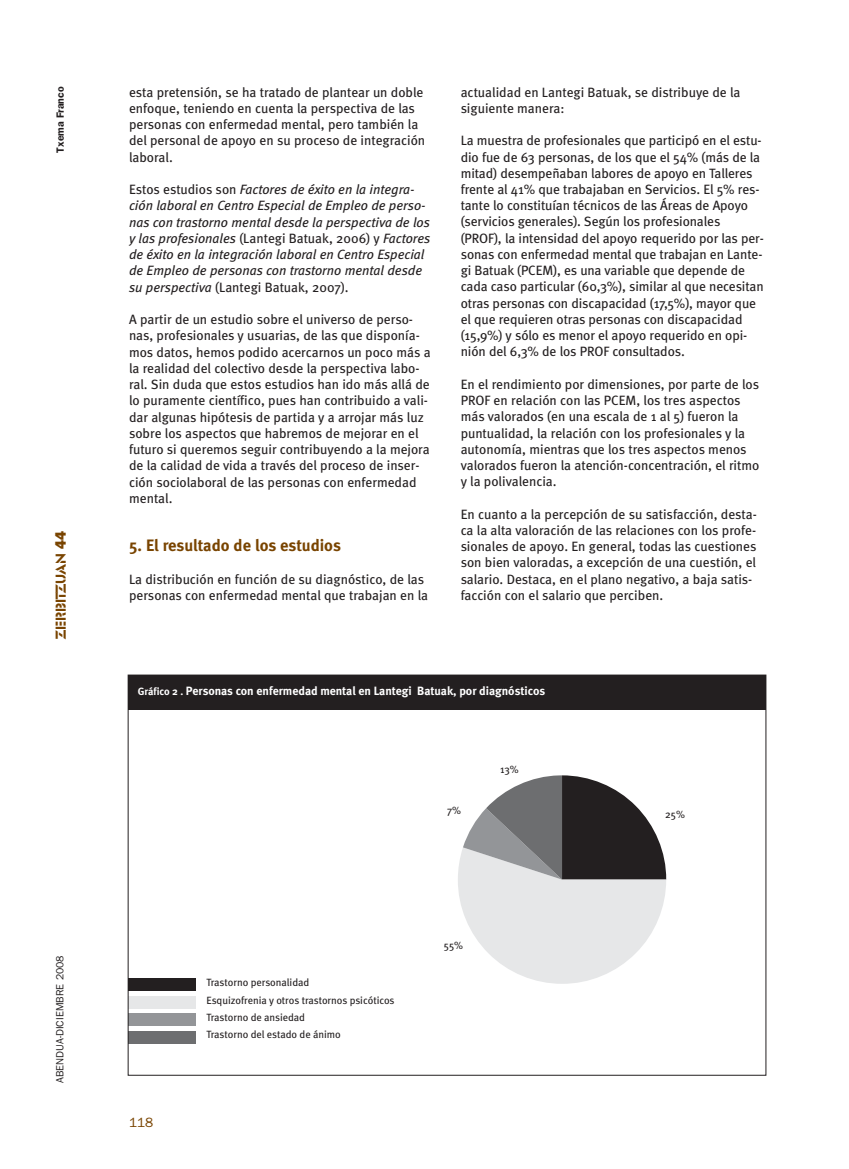
<style>
.page{position:relative;width:849px;height:1169px;background:#fff}
.page>*{position:absolute;margin:0;border:0;box-sizing:border-box;transform-origin:0 0}
.t1{font:700 16.5px "Meta";color:#794400}
.t2{font:15px "Glaser Ste D";color:#794400}
.t3{font:13.5px/16.2px "Meta";color:#231f20}
.t4{font:italic 13.5px/16.2px "Meta";color:#231f20}
.t5{font:13.5px "Franklin Gothic";color:#794400}
.t6{font:700 12px "Meta";color:#fff}
.t7{font:10.5px/17.4px "Meta";color:#231f20}
.t8{font:10.5px "Franklin Gothic";color:#231f20}
.t9{font:600 10.5px "Franklin Gothic";color:#231f20}
.s1{font-family:"Franklin Gothic";font-weight:800}
.s2{font-style:normal}
.s3{font-size:10.5px}
</style>
<div class="page">
<div style="left:128px;top:675px;width:638px;height:34px;background:#231f20"></div>
<div style="left:128px;top:978px;width:67px;height:13px;background:#231f20"></div>
<div style="left:128px;top:995px;width:67px;height:13px;background:#e6e7e8"></div>
<div style="left:128px;top:1013px;width:67px;height:13px;background:#939598"></div>
<div style="left:128px;top:1030px;width:67px;height:13px;background:#6d6e70"></div>
<svg style="left:458px;top:775px;width:208px;height:209px"></svg>
<p class="t9" style="left:57px;top:153px;width:68px;rotate:-90deg">Txema Franco</p>
<p class="t2" style="left:52px;top:639px;width:110px;rotate:-90deg">ZERBITZUAN <span class="s1">44</span></p>
<p class="t8" style="left:56px;top:1083px;width:129px;rotate:-90deg">ABENDUA-DICIEMBRE 2008</p>
<p class="t3" style="left:129px;top:85px;width:298px">esta pretensión, se ha tratado de plantear un doble enfoque, teniendo en cuenta la perspectiva de las personas con enfermedad mental, pero también la del personal de apoyo en su proceso de integración laboral.</p>
<p class="t4" style="left:129px;top:183px;width:303px"><span class="s2">Estos estudios son</span> Factores de éxito en la integra&shy;ción laboral en Centro Especial de Empleo de perso&shy;nas con trastorno mental desde la perspectiva de los y las profesionales <span class="s2">(Lantegi Batuak, 2006) y</span> Factores de éxito en la integración laboral en Centro Especial de Empleo de personas con trastorno mental desde su perspectiva <span class="s2">(Lantegi Batuak, 2007).</span></p>
<p class="t3" style="left:129px;top:313px;width:303px">A partir de un estudio sobre el universo de perso&shy;nas, profesionales y usuarias, de las que disponía&shy;mos datos, hemos podido acercarnos un poco más a la realidad del colectivo desde la perspectiva labo&shy;ral. Sin duda que estos estudios han ido más allá de lo puramente científico, pues han contribuido a vali&shy;dar algunas hipótesis de partida y a arrojar más luz sobre los aspectos que habremos de mejorar en el futuro si queremos seguir contribuyendo a la mejora de la calidad de vida a través del proceso de inser&shy;ción sociolaboral de las personas con enfermedad mental.</p>
<p class="t1" style="left:129px;top:539px;width:213px">5. El resultado de los estudios</p>
<p class="t3" style="left:129px;top:572px;width:301px">La distribución en función de su diagnóstico, de las personas con enfermedad mental que trabajan en la</p>
<p class="t3" style="left:461px;top:85px;width:281px">actualidad en Lantegi Batuak, se distribuye de la siguiente manera:</p>
<p class="t3" style="left:461px;top:134px;width:305px">La muestra de profesionales que participó en el estu&shy;dio fue de 63 personas, de los que el 54% (más de la mitad) desempeñaban labores de apoyo en Talleres frente al 41% que trabajaban en Servicios. El 5% res&shy;tante lo constituían técnicos de las Áreas de Apoyo (servicios generales). Según los profesionales (PROF), la intensidad del apoyo requerido por las per&shy;sonas con enfermedad mental que trabajan en Lante&shy;gi Batuak (PCEM), es una variable que depende de cada caso particular (60,3%), similar al que necesitan otras personas con discapacidad (17,5%), mayor que el que requieren otras personas con discapacidad (15,9%) y sólo es menor el apoyo requerido en opi&shy;nión del 6,3% de los PROF consultados.</p>
<p class="t3" style="left:461px;top:377px;width:300px">En el rendimiento por dimensiones, por parte de los PROF en relación con las PCEM, los tres aspectos más valorados (en una escala de 1 al 5) fueron la puntualidad, la relación con los profesionales y la autonomía, mientras que los tres aspectos menos valorados fueron la atención-concentración, el ritmo y la polivalencia.</p>
<p class="t3" style="left:461px;top:507px;width:298px">En cuanto a la percepción de su satisfacción, desta&shy;ca la alta valoración de las relaciones con los profe&shy;sionales de apoyo. En general, todas las cuestiones son bien valoradas, a excepción de una cuestión, el salario. Destaca, en el plano negativo, a baja satis&shy;facción con el salario que perciben.</p>
<p class="t6" style="left:138px;top:686px;width:409px"><span class="s3">Gráfico 2 .</span> Personas con enfermedad mental en Lantegi Batuak, por diagnósticos</p>
<p class="t7" style="left:500px;top:761px;width:20px">13%</p>
<p class="t7" style="left:447px;top:803px;width:15px">7%</p>
<p class="t7" style="left:665px;top:807px;width:21px">25%</p>
<p class="t5" style="left:129px;top:1118px;width:26px">118</p>
<p class="t7" style="left:206px;top:974px;width:190px">Trastorno personalidad<br>Esquizofrenia y otros trastornos psicóticos<br>Trastorno de ansiedad<br>Trastorno del estado de ánimo</p>
<p class="t7" style="left:444px;top:937px;width:21px">55%</p>
</div>
